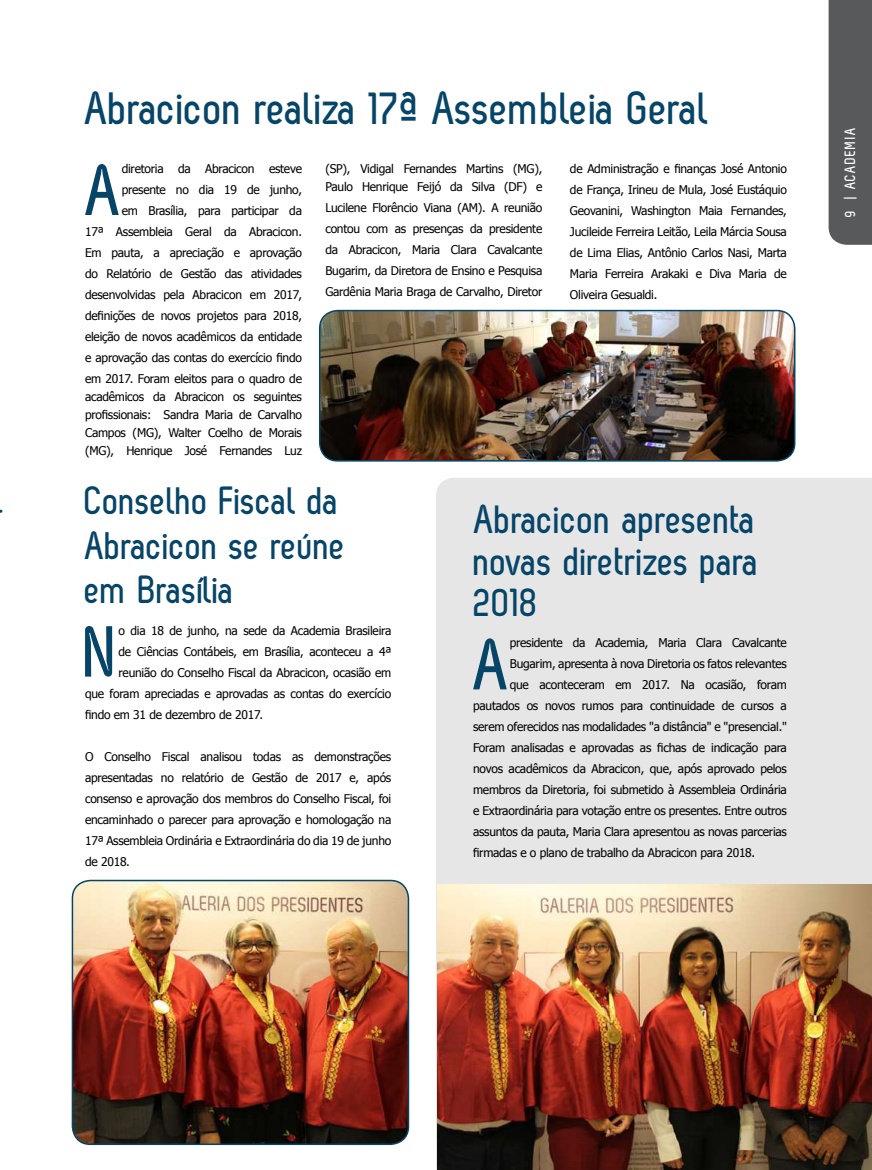
<style>
.page{position:relative;width:872px;height:1170px;background:#fff}
.page>*{position:absolute;margin:0;border:0;box-sizing:border-box;transform-origin:0 0}
.t1{font:700 72px "Zag";color:#064468}
.t2{font:700 46.35px "Zag";color:#064468}
.t3{font:700 40.35px/41.8px "Zag";color:#064468;text-align:justify}
.t4{font:700 39.3px/44.8px "Zag";color:#064468}
.t5{font:700 15px "Zag";letter-spacing:.075em;color:#fff}
.t6{font:12px/21px "Tahoma";letter-spacing:-.02em;color:#000;text-align:justify}
</style>
<div class="page">
<div style="left:436px;top:478px;width:436px;height:691px;background:#e6e6e6"></div>
<img style="left:72px;top:882px;width:336px;height:262px">
<div style="left:72px;top:879px;width:337px;height:265px;border:2px solid #064468;border-radius:18px"></div>
<div style="left:828px;top:0;width:44px;height:245px;background:#58595b"></div>
<img style="left:437px;top:884px;width:435px;height:285px">
<img style="left:320px;top:310px;width:474px;height:151px">
<div style="left:319px;top:310px;width:476px;height:151px;border:2px solid #064468;border-radius:18px"></div>
<h2 class="t2" style="left:85px;top:82px;width:626px">Abracicon realiza 17ª Assembleia Geral</h2>
<p class="t6" style="left:85px;top:157px;width:218px;text-align:right">diretoria da Abracicon esteve presente no dia 19 de junho,<br>em Brasília, para participar da<br>17ª Assembleia Geral da Abracicon.<br>Em pauta, a apreciação e aprovação do Relatório de Gestão das atividades desenvolvidas pela Abracicon em 2017, definições de novos projetos para 2018, eleição de novos acadêmicos da entidade e aprovação das contas do exercício findo em 2017. Foram eleitos para o quadro de</p>
<p class="t6" style="left:85px;top:387px;width:218px;line-height:18px">acadêmicos da Abracicon os seguintes profissionais: Sandra Maria de Carvalho Campos (MG), Walter Coelho de Morais (MG), Henrique José Fernandes Luz</p>
<h1 class="t1" style="left:86px;top:150px;width:39px">A</h1>
<p class="t6" style="left:325px;top:159px;width:218px;line-height:18px">(SP), Vidigal Fernandes Martins (MG),<br>Paulo Henrique Feijó da Silva (DF) e</p>
<p class="t6" style="left:325px;top:196px;width:218px">Lucilene Florêncio Viana (AM). A reunião contou com as presenças da presidente da Abracicon, Maria Clara Cavalcante Bugarim, da Diretora de Ensino e Pesquisa Gardênia Maria Braga de Carvalho, Diretor</p>
<p class="t6" style="left:570px;top:157px;width:218px">de Administração e finanças José Antonio de França, Irineu de Mula, José Eustáquio Geovanini, Washington Maia Fernandes, Jucileide Ferreira Leitão, Leila Márcia Sousa de Lima Elias, Antônio Carlos Nasi, Marta Maria Ferreira Arakaki e Diva Maria de Oliveira Gesualdi.</p>
<h3 class="t4" style="left:85px;top:477px;width:263px">Conselho Fiscal da<br>Abracicon se reúne em Brasília</h3>
<h1 class="t1" style="left:85px;top:612px;width:36px">N</h1>
<p class="t6" style="left:119px;top:619px;width:274px">o dia 18 de junho, na sede da Academia Brasileira</p>
<p class="t6" style="left:119px;top:640px;width:274px">de Ciências Contábeis, em Brasília, aconteceu a 4ª</p>
<p class="t6" style="left:119px;top:661px;width:274px">reunião do Conselho Fiscal da Abracicon, ocasião em</p>
<p class="t6" style="left:85px;top:682px;width:308px">que foram apreciadas e aprovadas as contas do exercício</p>
<p class="t6" style="left:85px;top:703px;width:179px">findo em 31 de dezembro de 2017.</p>
<p class="t6" style="left:85px;top:745px;width:308px">O Conselho Fiscal analisou todas as demonstrações apresentadas no relatório de Gestão de 2017 e, após consenso e aprovação dos membros do Conselho Fiscal, foi encaminhado o parecer para aprovação e homologação na 17ª Assembleia Ordinária e Extraordinária do dia 19 de junho de 2018.</p>
<h3 class="t3" style="left:474px;top:497px;width:287px">Abracicon apresenta novas diretrizes para 2018</h3>
<h1 class="t1" style="left:474px;top:625px;width:39px">A</h1>
<p class="t6" style="left:510px;top:632px;width:279px">presidente da Academia, Maria Clara Cavalcante</p>
<p class="t6" style="left:510px;top:653px;width:279px">Bugarim, apresenta à nova Diretoria os fatos relevantes</p>
<p class="t6" style="left:510px;top:674px;width:279px">que aconteceram em 2017. Na ocasião, foram</p>
<p class="t6" style="left:473px;top:695px;width:315px">pautados os novos rumos para continuidade de cursos a</p>
<p class="t6" style="left:473px;top:716px;width:315px">serem oferecidos nas modalidades "a distância" e "presencial."</p>
<p class="t6" style="left:473px;top:737px;width:315px">Foram analisadas e aprovadas as fichas de indicação para</p>
<p class="t6" style="left:473px;top:758px;width:315px">novos acadêmicos da Abracicon, que, após aprovado pelos</p>
<p class="t6" style="left:473px;top:779px;width:315px">membros da Diretoria, foi submetido à Assembleia Ordinária</p>
<p class="t6" style="left:473px;top:800px;width:315px">e Extraordinária para votação entre os presentes. Entre outros</p>
<p class="t6" style="left:473px;top:821px;width:315px">assuntos da pauta, Maria Clara apresentou as novas parcerias</p>
<p class="t6" style="left:473px;top:842px;width:284px">firmadas e o plano de trabalho da Abracicon para 2018.</p>
<p class="t5" style="left:842px;top:225px;width:143px;rotate:-90deg">9 | ABR CICON SABER</p>
<p class="t5" style="left:841px;top:217px;width:91px;rotate:-90deg">9 | ACADEMIA</p>
</div>
